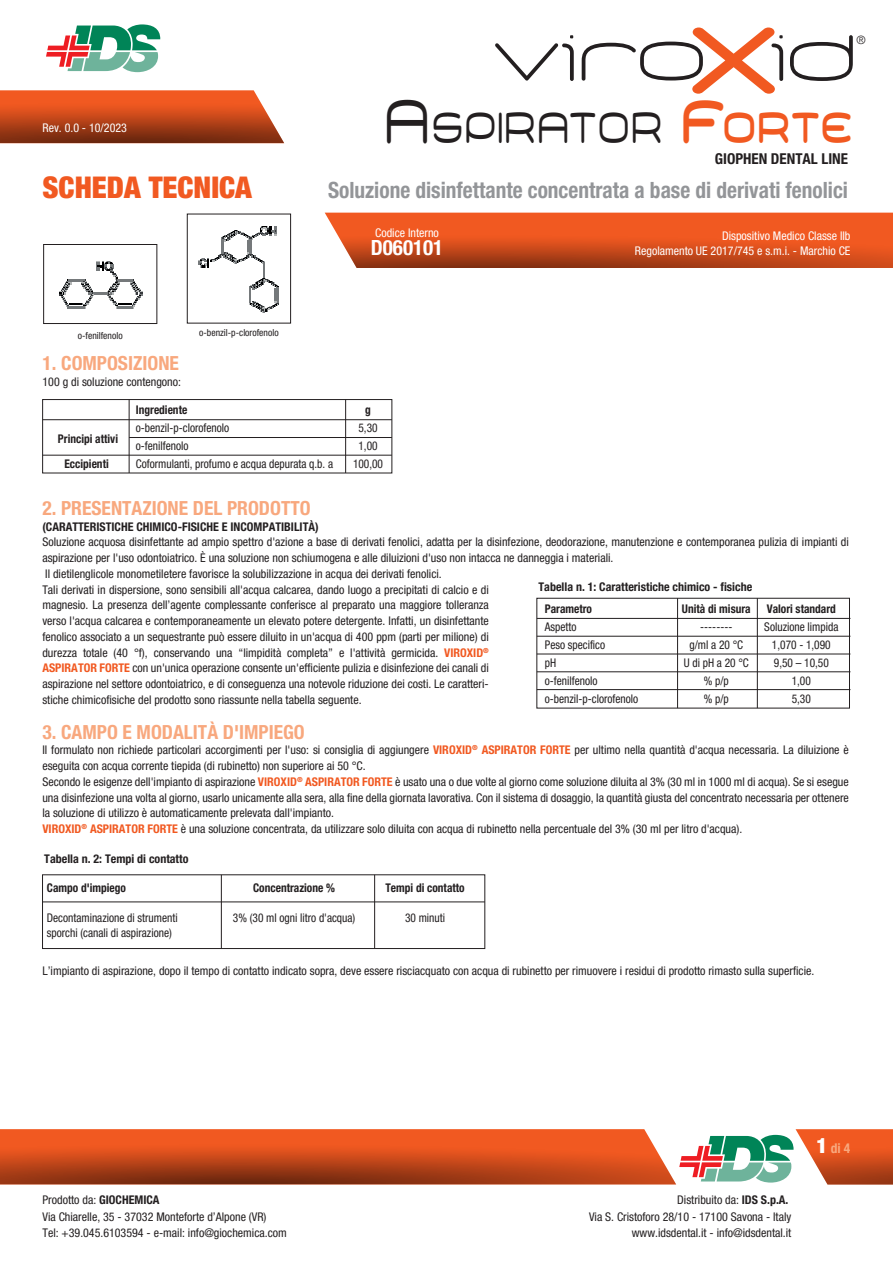
<style>
.page{position:relative;width:893px;height:1263px;background:#fff}
.page>*{position:absolute;margin:0;border:0;box-sizing:border-box;transform-origin:0 0}
.t1{font:64.05px "Equaliser";letter-spacing:.005em;color:#231f20}
.t2{font:700 43.5px "Equaliser";letter-spacing:.1em;color:#231f20;scale:.63 1}
.t3{font:30px "Helvetica Neue LT 97 Blk Cn";color:#f15921}
.t4{font:22.5px "Helvetica Neue LT 77 Bd Cn";color:#939598;scale:.95 1}
.t5{font:21px "Helvetica Neue LT 77 Bd Cn";color:#fff}
.t6{font:19.5px "Helvetica Neue LT 77 Bd Cn";color:#f8a87e}
.t7{font:15px "Helvetica Neue LT 77 Bd Cn";color:#231f20}
.t8{font:13.5px "Helvetica Neue LT 77 Bd Cn";color:#f8a87e}
.t9{font:12px/15.8px "Helvetica Neue LT 57 Cn";color:#231f20}
.t10{font:12px/15px "Helvetica Neue LT 57 Cn";color:#231f20;scale:.95 1}
.t11{font:12px "Helvetica Neue LT 77 Bd Cn";color:#231f20;scale:.95 1}
.t12{font:12px "Helvetica Neue LT 77 Bd Cn";color:#231f20}
.t13{font:12px/14.4px "Helvetica Neue LT 57 Cn";color:#fff;text-align:right}
.t14{font:11.55px "Helvetica Neue LT 45 Lt";color:#231f20}
.t15{font:9.75px "Helvetica Neue LT 57 Cn";color:#231f20}
.s1{font-size:62.1px}
.s2{font-weight:900;font-size:62.1px;color:#f15921}
.s3{font-weight:900;color:#f15921}
.s4{font-family:"Helvetica Neue LT 77 Bd Cn";color:#f15921}
.s5{font-family:"Helvetica Neue LT 77 Bd Cn"}
.s6{font-family:"Helvetica Neue LT 97 Blk Cn";font-size:21px;color:#fff}
</style>
<div class="page">
<svg style="left:46px;top:24px;width:115px;height:48px"></svg>
<svg style="left:0;top:90px;width:284px;height:53px;background:#c25027"></svg>
<svg style="left:325px;top:213px;width:568px;height:55px;background:#da5423"></svg>
<svg style="left:0;top:1129px;width:893px;height:55px;background:#c96138"></svg>
<div style="left:537px;top:598px;width:313px;height:110px;border:1px solid #231f20"></div>
<hr style="left:757px;top:598px;width:1px;height:110px;background:#231f20">
<hr style="left:677px;top:598px;width:1px;height:110px;background:#231f20">
<hr style="left:537px;top:689px;width:313px;height:1px;background:#231f20">
<hr style="left:537px;top:671px;width:313px;height:1px;background:#231f20">
<hr style="left:537px;top:654px;width:313px;height:1px;background:#231f20">
<hr style="left:537px;top:636px;width:313px;height:1px;background:#231f20">
<hr style="left:537px;top:618px;width:313px;height:1px;background:#231f20">
<svg style="left:692px;top:28px;width:83px;height:66px"></svg>
<div style="left:42px;top:399px;width:350px;height:74px;border:1px solid #231f20"></div>
<hr style="left:129px;top:400px;width:1px;height:73px;background:#231f20">
<hr style="left:345px;top:400px;width:1px;height:73px;background:#231f20">
<hr style="left:129px;top:437px;width:263px;height:1px;background:#231f20">
<hr style="left:43px;top:419px;width:349px;height:1px;background:#231f20">
<hr style="left:43px;top:455px;width:349px;height:1px;background:#231f20">
<svg style="left:59px;top:262px;width:83px;height:46px"></svg>
<div style="left:43px;top:244px;width:114px;height:80px;border:1px solid #231f20"></div>
<svg style="left:199px;top:227px;width:80px;height:85px"></svg>
<div style="left:187px;top:214px;width:104px;height:109px;border:1px solid #231f20"></div>
<hr style="left:221px;top:875px;width:1px;height:73px;background:#231f20">
<hr style="left:43px;top:902px;width:442px;height:1px;background:#231f20">
<hr style="left:374px;top:875px;width:1px;height:73px;background:#231f20">
<div style="left:42px;top:874px;width:443px;height:75px;border:1px solid #231f20"></div>
<p class="t13" style="left:43px;top:120px;width:86px">Rev. 0.0 - 10/2023</p>
<h3 class="t3" style="left:43px;top:169px;width:211px">SCHEDA TECNICA</h3>
<p class="t15" style="left:78px;top:330px;width:46px">o-fenilfenolo</p>
<p class="t15" style="left:199px;top:326px;width:81px">o-benzil-p-clorofenolo</p>
<h3 class="t6" style="left:43px;top:352px;width:138px">1. COMPOSIZIONE</h3>
<p class="t9" style="left:43px;top:374px;width:140px">100 g di soluzione contengono:</p>
<h1 class="t1" style="left:493px;top:30px;width:363px">viro id</h1>
<p class="t14" style="left:856px;top:33px;width:11px">®</p>
<h2 class="t2" style="left:385px;top:108px;width:743px"><span class="s1">A</span>SPIRATOR <span class="s2">F</span><span class="s3">ORTE</span></h2>
<p class="t7" style="left:715px;top:150px;width:135px">GIOPHEN DENTAL LINE</p>
<h3 class="t4" style="left:328px;top:177px;width:549px">Soluzione disinfettante concentrata a base di derivati fenolici</h3>
<p class="t13" style="left:375px;top:226px;width:65px">Codice Interno</p>
<h3 class="t5" style="left:371px;top:235px;width:74px">D060101</h3>
<p class="t13" style="left:635px;top:229px;width:217px">Dispositivo Medico Classe IIb<br>Regolamento UE 2017/745 e s.m.i. - Marchio CE</p>
<p class="t11" style="left:58px;top:431px;width:65px">Principi attivi</p>
<p class="t11" style="left:136px;top:403px;width:56px">Ingrediente</p>
<p class="t11" style="left:365px;top:403px;width:8px">g</p>
<p class="t10" style="left:136px;top:420px;width:100px">o-benzil-p-clorofenolo</p>
<p class="t10" style="left:358px;top:420px;width:22px">5,30</p>
<p class="t10" style="left:136px;top:438px;width:57px">o-fenilfenolo</p>
<p class="t10" style="left:358px;top:438px;width:22px">1,00</p>
<p class="t11" style="left:64px;top:457px;width:48px">Eccipienti</p>
<p class="t10" style="left:136px;top:456px;width:209px">Coformulanti, profumo e acqua depurata q.b. a</p>
<p class="t10" style="left:353px;top:456px;width:33px">100,00</p>
<h3 class="t6" style="left:42px;top:496px;width:270px">2. PRESENTAZIONE DEL PRODOTTO</h3>
<p class="t12" style="left:42px;top:519px;width:278px">(CARATTERISTICHE CHIMICO-FISICHE E INCOMPATIBILITÀ)</p>
<p class="t9" style="left:42px;top:534px;width:808px">Soluzione acquosa disinfettante ad ampio spettro d'azione a base di derivati fenolici, adatta per la disinfezione, deodorazione, manutenzione e contemporanea pulizia di impianti di aspirazione per l'uso odontoiatrico. È una soluzione non schiumogena e alle diluizioni d'uso non intacca ne danneggia i materiali.<br>Il dietilenglicole monometiletere favorisce la solubilizzazione in acqua dei derivati fenolici.<br>Tali derivati in dispersione, sono sensibili all'acqua calcarea, dando luogo a precipitati di calcio e di<br>magnesio. La presenza dell’agente complessante conferisce al preparato una maggiore tolleranza<br>verso l'acqua calcarea e contemporaneamente un elevato potere detergente. Infatti, un disinfettante<br>fenolico associato a un sequestrante può essere diluito in un'acqua di 400 ppm (parti per milione) di<br>durezza totale (40 °f), conservando una “limpidità completa” e l'attività germicida. <span class="s4">VIROXID</span><sup>®<br></sup><span class="s4">ASPIRATOR FORTE</span> con un'unica operazione consente un'efficiente pulizia e disinfezione dei canali di<br>aspirazione nel settore odontoiatrico, e di conseguenza una notevole riduzione dei costi. Le caratteri-<br>stiche chimicofisiche del prodotto sono riassunte nella tabella seguente.</p>
<h3 class="t6" style="left:42px;top:720px;width:264px">3. CAMPO E MODALITÀ D'IMPIEGO</h3>
<p class="t9" style="left:42px;top:742px;width:808px">Il formulato non richiede particolari accorgimenti per l'uso: si consiglia di aggiungere <span class="s4">VIROXID</span><sup>®</sup> <span class="s4">ASPIRATOR FORTE</span> per ultimo nella quantità d'acqua necessaria. La diluizione è eseguita con acqua corrente tiepida (di rubinetto) non superiore ai 50 °C.<br>Secondo le esigenze dell'impianto di aspirazione <span class="s4">VIROXID</span><sup>®</sup> <span class="s4">ASPIRATOR FORTE</span> è usato una o due volte al giorno come soluzione diluita al 3% (30 ml in 1000 ml di acqua). Se si esegue una disinfezione una volta al giorno, usarlo unicamente alla sera, alla fine della giornata lavorativa. Con il sistema di dosaggio, la quantità giusta del concentrato necessaria per ottenere la soluzione di utilizzo è automaticamente prelevata dall'impianto.<br><span class="s4">VIROXID</span><sup>®</sup> <span class="s4">ASPIRATOR FORTE</span> è una soluzione concentrata, da utilizzare solo diluita con acqua di rubinetto nella percentuale del 3% (30 ml per litro d'acqua).</p>
<p class="t12" style="left:538px;top:579px;width:215px">Tabella n. 1: Caratteristiche chimico - fisiche</p>
<p class="t11" style="left:545px;top:601px;width:51px">Parametro</p>
<p class="t11" style="left:682px;top:601px;width:74px">Unità di misura</p>
<p class="t11" style="left:767px;top:601px;width:74px">Valori standard</p>
<p class="t10" style="left:545px;top:619px;width:35px">Aspetto</p>
<p class="t10" style="left:700px;top:619px;width:35px">--------</p>
<p class="t10" style="left:764px;top:619px;width:79px">Soluzione limpida</p>
<p class="t10" style="left:545px;top:637px;width:65px">Peso specifico</p>
<p class="t10" style="left:689px;top:637px;width:58px">g/ml a 20 °C</p>
<p class="t10" style="left:772px;top:637px;width:63px">1,070 - 1,090</p>
<p class="t10" style="left:545px;top:655px;width:14px">pH</p>
<p class="t10" style="left:684px;top:655px;width:70px">U di pH a 20 °C</p>
<p class="t10" style="left:774px;top:655px;width:59px">9,50 – 10,50</p>
<p class="t10" style="left:545px;top:673px;width:57px">o-fenilfenolo</p>
<p class="t10" style="left:704px;top:673px;width:28px">% p/p</p>
<p class="t10" style="left:792px;top:673px;width:22px">1,00</p>
<p class="t10" style="left:545px;top:691px;width:100px">o-benzil-p-clorofenolo</p>
<p class="t10" style="left:704px;top:691px;width:28px">% p/p</p>
<p class="t10" style="left:792px;top:691px;width:22px">5,30</p>
<p class="t12" style="left:44px;top:851px;width:146px">Tabella n. 2: Tempi di contatto</p>
<p class="t11" style="left:47px;top:880px;width:85px">Campo d'impiego</p>
<p class="t10" style="left:47px;top:910px;width:139px">Decontaminazione di strumenti sporchi (canali di aspirazione)</p>
<p class="t11" style="left:253px;top:880px;width:88px">Concentrazione %</p>
<p class="t10" style="left:233px;top:910px;width:130px">3% (30 ml ogni litro d'acqua)</p>
<p class="t11" style="left:385px;top:880px;width:85px">Tempi di contatto</p>
<p class="t10" style="left:405px;top:910px;width:44px">30 minuti</p>
<p class="t9" style="left:42px;top:962px;width:773px">L’impianto di aspirazione, dopo il tempo di contatto indicato sopra, deve essere risciacquato con acqua di rubinetto per rimuovere i residui di prodotto rimasto sulla superficie.</p>
<p class="t9" style="left:43px;top:1191px;width:246px;line-height:16.5px">Prodotto da: <span class="s5">GIOCHEMICA<br></span>Via Chiarelle, 35 - 37032 Monteforte d’Alpone (VR)<br>Tel: +39.045.6103594 - e-mail: info@giochemica.com</p>
<p class="t9" style="left:589px;top:1191px;width:204px;line-height:16.5px;text-align:right">Distribuito da: <span class="s5">IDS S.p.A.<br></span>Via S. Cristoforo 28/10 - 17100 Savona - Italy www.idsdental.it - info@idsdental.it</p>
<p class="t8" style="left:817px;top:1140px;width:35px"><span class="s6">1</span> di 4</p>
</div>
